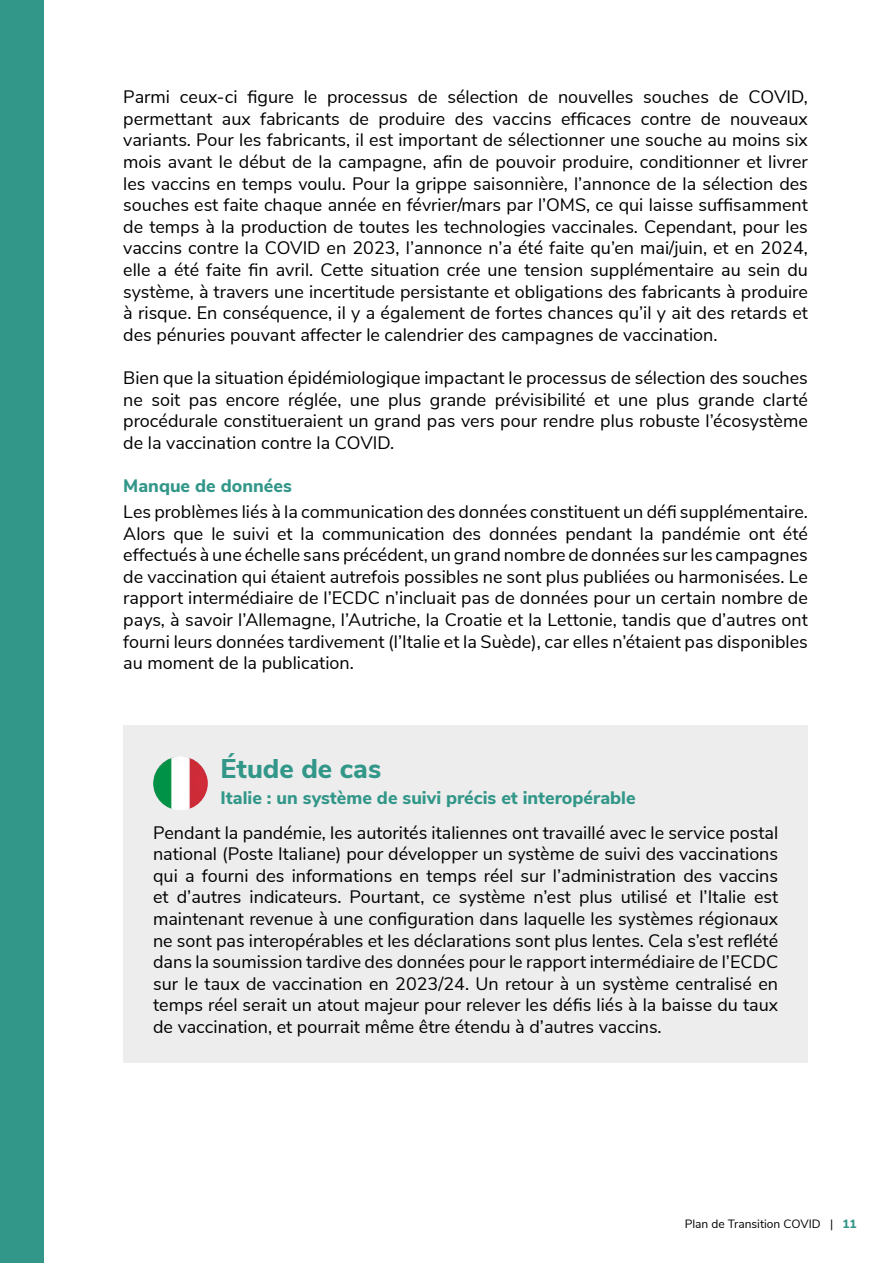
<style>
.page{position:relative;width:893px;height:1263px;background:#fff}
.page>*{position:absolute;margin:0;border:0;box-sizing:border-box;transform-origin:0 0}
.t1{font:800 27px "Nunito Sans";color:#329789}
.t2{font:18px/21.6px "Nunito Sans";color:#000;text-align:justify}
.t3{font:800 18px "Nunito Sans";color:#329789}
.t4{font:12px "Nunito Sans";color:#000}
.s1{font-weight:800;color:#329789}
</style>
<div class="page">
<div style="left:0;top:0;width:44px;height:1263px;background:#329789"></div>
<div style="left:123px;top:725px;width:685px;height:338px;background:#ededed"></div>
<img style="left:153px;top:756px;width:55px;height:54px;border-radius:27px">
<p class="t2" style="left:123px;top:85px;width:686px">Parmi ceux-ci figure le processus de sélection de nouvelles souches de COVID, permettant aux fabricants de produire des vaccins efficaces contre de nouveaux variants. Pour les fabricants, il est important de sélectionner une souche au moins six mois avant le début de la campagne, afin de pouvoir produire, conditionner et livrer les vaccins en temps voulu. Pour la grippe saisonnière, l’annonce de la sélection des souches est faite chaque année en février/mars par l’OMS, ce qui laisse suffisamment de temps à la production de toutes les technologies vaccinales. Cependant, pour les vaccins contre la COVID en 2023, l’annonce n’a été faite qu’en mai/juin, et en 2024, elle a été faite fin avril. Cette situation crée une tension supplémentaire au sein du système, à travers une incertitude persistante et obligations des fabricants à produire à risque. En conséquence, il y a également de fortes chances qu’il y ait des retards et des pénuries pouvant affecter le calendrier des campagnes de vaccination.</p>
<p class="t2" style="left:123px;top:366px;width:686px">Bien que la situation épidémiologique impactant le processus de sélection des souches ne soit pas encore réglée, une plus grande prévisibilité et une plus grande clarté procédurale constitueraient un grand pas vers pour rendre plus robuste l’écosystème de la vaccination contre la COVID.</p>
<p class="t3" style="left:123px;top:473px;width:170px">Manque de données</p>
<p class="t2" style="left:123px;top:500px;width:686px">Les problèmes liés à la communication des données constituent un défi supplémentaire.<br>Alors que le suivi et la communication des données pendant la pandémie ont été effectués à une échelle sans précédent, un grand nombre de données sur les campagnes de vaccination qui étaient autrefois possibles ne sont plus publiées ou harmonisées. Le rapport intermédiaire de l’ECDC n’incluait pas de données pour un certain nombre de pays, à savoir l’Allemagne, l’Autriche, la Croatie et la Lettonie, tandis que d’autres ont fourni leurs données tardivement (l’Italie et la Suède), car elles n’étaient pas disponibles au moment de la publication.</p>
<h1 class="t1" style="left:221px;top:749px;width:162px">Étude de cas</h1>
<p class="t3" style="left:221px;top:785px;width:416px">Italie : un système de suivi précis et interopérable</p>
<p class="t2" style="left:153px;top:820px;width:627px">Pendant la pandémie, les autorités italiennes ont travaillé avec le service postal national (Poste Italiane) pour développer un système de suivi des vaccinations qui a fourni des informations en temps réel sur l’administration des vaccins et d’autres indicateurs. Pourtant, ce système n’est plus utilisé et l’Italie est maintenant revenue à une configuration dans laquelle les systèmes régionaux ne sont pas interopérables et les déclarations sont plus lentes. Cela s’est reflété dans la soumission tardive des données pour le rapport intermédiaire de l’ECDC sur le taux de vaccination en 2023/24. Un retour à un système centralisé en temps réel serait un atout majeur pour relever les défis liés à la baisse du taux de vaccination, et pourrait même être étendu à d’autres vaccins.</p>
<p class="t4" style="left:685px;top:1215px;width:174px">Plan de Transition COVID | <span class="s1">11</span></p>
</div>
